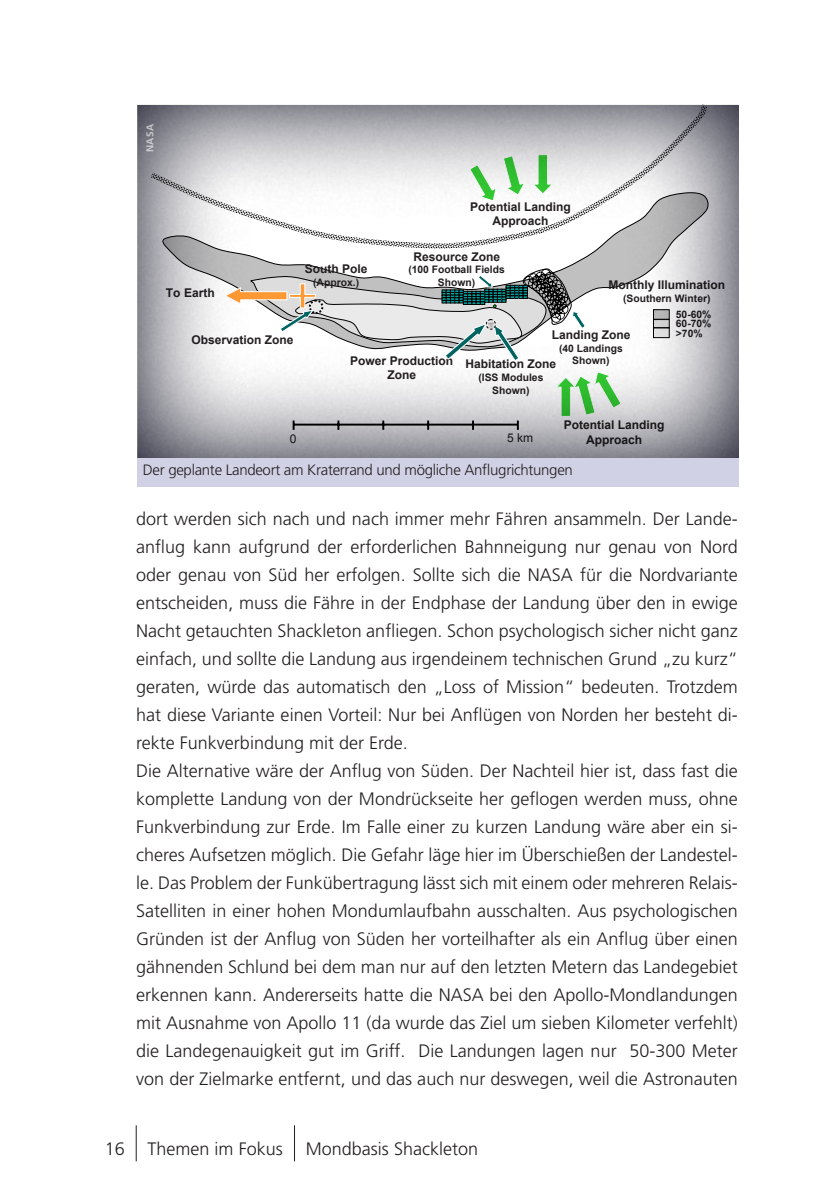
<style>
.page{position:relative;width:840px;height:1191px;background:#fff}
.page>*{position:absolute;margin:0;border:0;box-sizing:border-box;transform-origin:0 0}
.fliesstext_mit_Absat{font:300 18px/28px "Frutiger LT";color:#231f20;text-align:justify}
.fliesstext{font:300 18px/28px "Frutiger LT";color:#231f20;text-align:justify}
.BU{font:300 15px "Frutiger LT";letter-spacing:-.02em;color:#231f20}
.t1{font:700 12px/14.4px "Arial";color:#231f20;text-align:center}
.t2{font:12px "Arial";color:#231f20}
.t3{font:700 10.4px/12.4px "Arial";color:#231f20;text-align:center}
.t4{font:700 10px "Frutiger LT";color:#fff}
</style>
<div class="page">
<hr style="left:136px;top:1125px;width:1px;height:36px;background:#231f20">
<hr style="left:294px;top:1125px;width:1px;height:36px;background:#231f20">
<svg style="left:137px;top:104px;width:602px;height:354px"></svg>
<div style="left:137px;top:458px;width:601px;height:28px;background:#d1d1e5"></div>
<p class="t4" style="left:144px;top:152px;width:31px;rotate:-90deg">NASA</p>
<p class="t1" style="left:166px;top:286px;width:50px">To Earth</p>
<p class="t1" style="left:191px;top:333px;width:103px">Observation Zone</p>
<p class="t1" style="left:470px;top:200px;width:102px">Potential Landing<br>Approach</p>
<p class="t1" style="left:413px;top:249px;width:88px">Resource Zone</p>
<p class="t3" style="left:408px;top:264px;width:98px">(100 Football Fields<br>Shown)</p>
<p class="t1" style="left:304px;top:262px;width:64px">South Pole</p>
<p class="t3" style="left:313px;top:277px;width:47px">(Approx.)</p>
<p class="t1" style="left:608px;top:278px;width:118px">Monthly Illumination</p>
<p class="t3" style="left:623px;top:293px;width:89px">(Southern Winter)</p>
<p class="t1" style="left:551px;top:328px;width:80px">Landing Zone</p>
<p class="t3" style="left:558px;top:342px;width:65px">(40 Landings<br>Shown)</p>
<p class="t3" style="left:675px;top:311px;width:37px;line-height:8.4px;text-align:left">50-60%<br>60-70%</p>
<p class="t3" style="left:675px;top:327px;width:28px">&gt;70%</p>
<p class="t1" style="left:350px;top:354px;width:104px">Power Production<br>Zone</p>
<p class="t1" style="left:465px;top:357px;width:92px">Habitation Zone</p>
<p class="t3" style="left:478px;top:372px;width:66px">(ISS Modules<br>Shown)</p>
<p class="t2" style="left:290px;top:431px;width:8px">0</p>
<p class="t2" style="left:506px;top:429px;width:28px">5 km</p>
<p class="t1" style="left:563px;top:418px;width:102px">Potential Landing<br>Approach</p>
<p class="BU" style="left:143px;top:461px;width:431px">Der geplante Landeort am Kraterrand und mögliche Anflugrichtungen</p>
<p class="fliesstext" style="left:136px;top:505px;width:603px">dort werden sich nach und nach immer mehr Fähren ansammeln. Der Lande&shy;anflug kann aufgrund der erforderlichen Bahnneigung nur genau von Nord oder genau von Süd her erfolgen. Sollte sich die NASA für die Nordvariante entscheiden, muss die Fähre in der Endphase der Landung über den in ewige Nacht getauchten Shackleton anfliegen. Schon psychologisch sicher nicht ganz einfach, und sollte die Landung aus irgendeinem technischen Grund „zu kurz“ geraten, würde das automatisch den „Loss of Mission“ bedeuten. Trotzdem hat diese Variante einen Vorteil: Nur bei Anflügen von Norden her besteht di&shy;rekte Funkverbindung mit der Erde.</p>
<p class="fliesstext_mit_Absat" style="left:136px;top:757px;width:603px">Die Alternative wäre der Anflug von Süden. Der Nachteil hier ist, dass fast die komplette Landung von der Mondrückseite her geflogen werden muss, ohne Funkverbindung zur Erde. Im Falle einer zu kurzen Landung wäre aber ein si&shy;cheres Aufsetzen möglich. Die Gefahr läge hier im Überschießen der Landestel&shy;le. Das Problem der Funkübertragung lässt sich mit einem oder mehreren Relais-Satelliten in einer hohen Mondumlaufbahn ausschalten. Aus psychologischen Gründen ist der Anflug von Süden her vorteilhafter als ein Anflug über einen gähnenden Schlund bei dem man nur auf den letzten Metern das Landegebiet erkennen kann. Andererseits hatte die NASA bei den Apollo-Mondlandungen mit Ausnahme von Apollo 11 (da wurde das Ziel um sieben Kilometer verfehlt) die Landegenauigkeit gut im Griff. Die Landungen lagen nur 50-300 Meter von der Zielmarke entfernt, und das auch nur deswegen, weil die Astronauten</p>
<p class="fliesstext_mit_Absat" style="left:105px;top:1135px;width:22px">16</p>
<p class="fliesstext_mit_Absat" style="left:147px;top:1135px;width:137px">Themen im Fokus</p>
<p class="fliesstext_mit_Absat" style="left:306px;top:1135px;width:174px">Mondbasis Shackleton</p>
</div>
